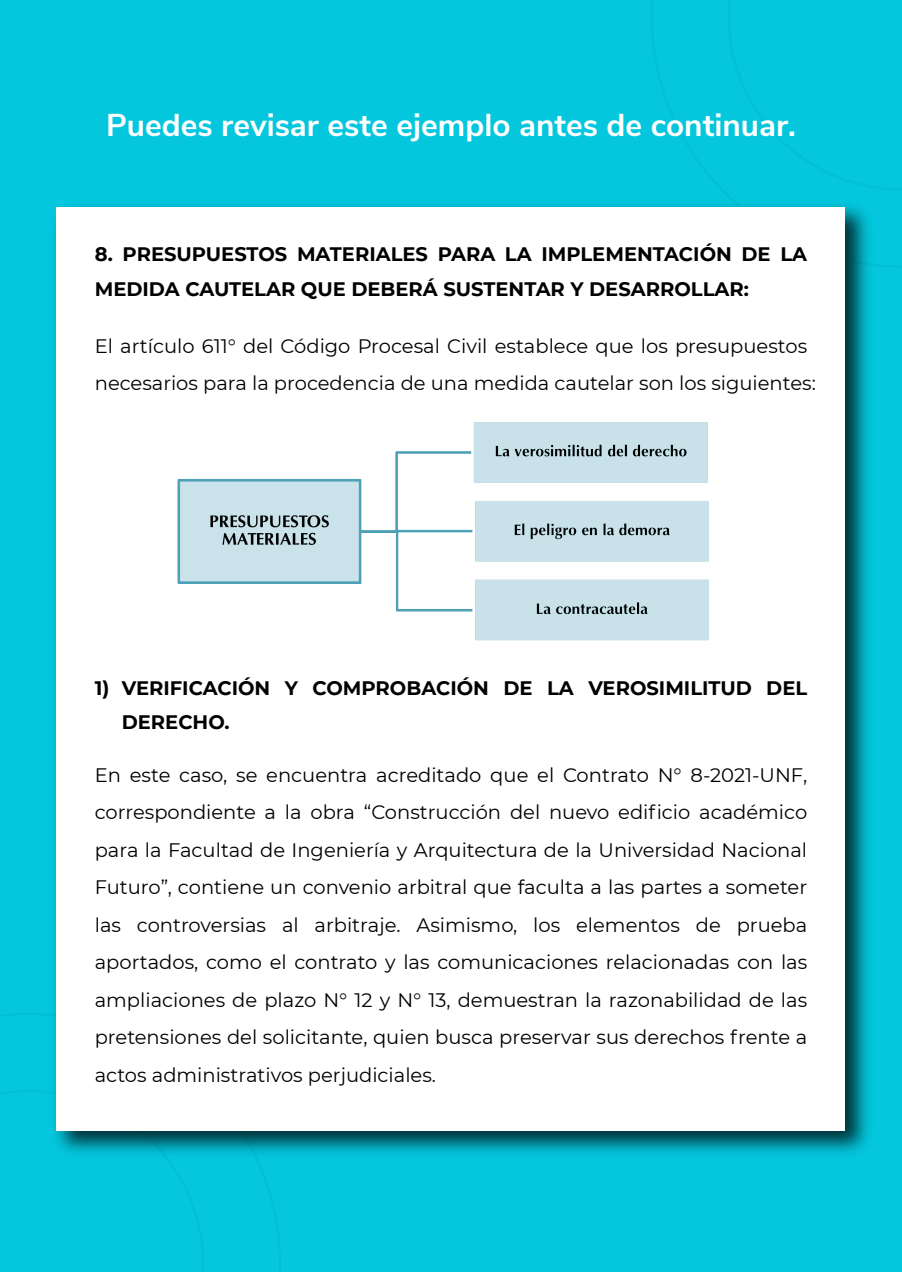
<style>
.page{position:relative;width:902px;height:1272px;background:#04c7de}
.page>*{position:absolute;margin:0;border:0;box-sizing:border-box;transform-origin:0 0}
.t1{font:700 31.5px "Nunito Sans";color:#fff}
.t2{font:19.5px/37.5px "Montserrat";color:#000}
.t3{font:700 19.5px/34.5px "Montserrat";color:#000}
</style>
<div class="page">
<img style="left:51px;top:201px;width:822px;height:957px">
<div style="left:57px;top:207px;width:788px;height:924px;background:#fff"></div>
<img style="left:178px;top:422px;width:531px;height:219px">
<h1 class="t1" style="left:106px;top:102px;width:691px">Puedes revisar este ejemplo antes de continuar.</h1>
<p class="t3" style="left:95px;top:236px;width:714px">8. PRESUPUESTOS MATERIALES PARA LA IMPLEMENTACIÓN DE LA<br>MEDIDA CAUTELAR QUE DEBERÁ SUSTENTAR Y DESARROLLAR:</p>
<p class="t2" style="left:95px;top:326px;width:723px">El artículo 611° del Código Procesal Civil establece que los presupuestos necesarios para la procedencia de una medida cautelar son los siguientes:</p>
<p class="t3" style="left:122px;top:669px;width:687px;text-indent:-27px">1) VERIFICACIÓN Y COMPROBACIÓN DE LA VEROSIMILITUD DEL<br>DERECHO.</p>
<p class="t2" style="left:95px;top:755px;width:714px;text-align:justify">En este caso, se encuentra acreditado que el Contrato N° 8-2021-UNF, correspondiente a la obra “Construcción del nuevo edificio académico para la Facultad de Ingeniería y Arquitectura de la Universidad Nacional Futuro”, contiene un convenio arbitral que faculta a las partes a someter las controversias al arbitraje. Asimismo, los elementos de prueba aportados, como el contrato y las comunicaciones relacionadas con las ampliaciones de plazo N° 12 y N° 13, demuestran la razonabilidad de las pretensiones del solicitante, quien busca preservar sus derechos frente a actos administrativos perjudiciales.</p>
</div>
